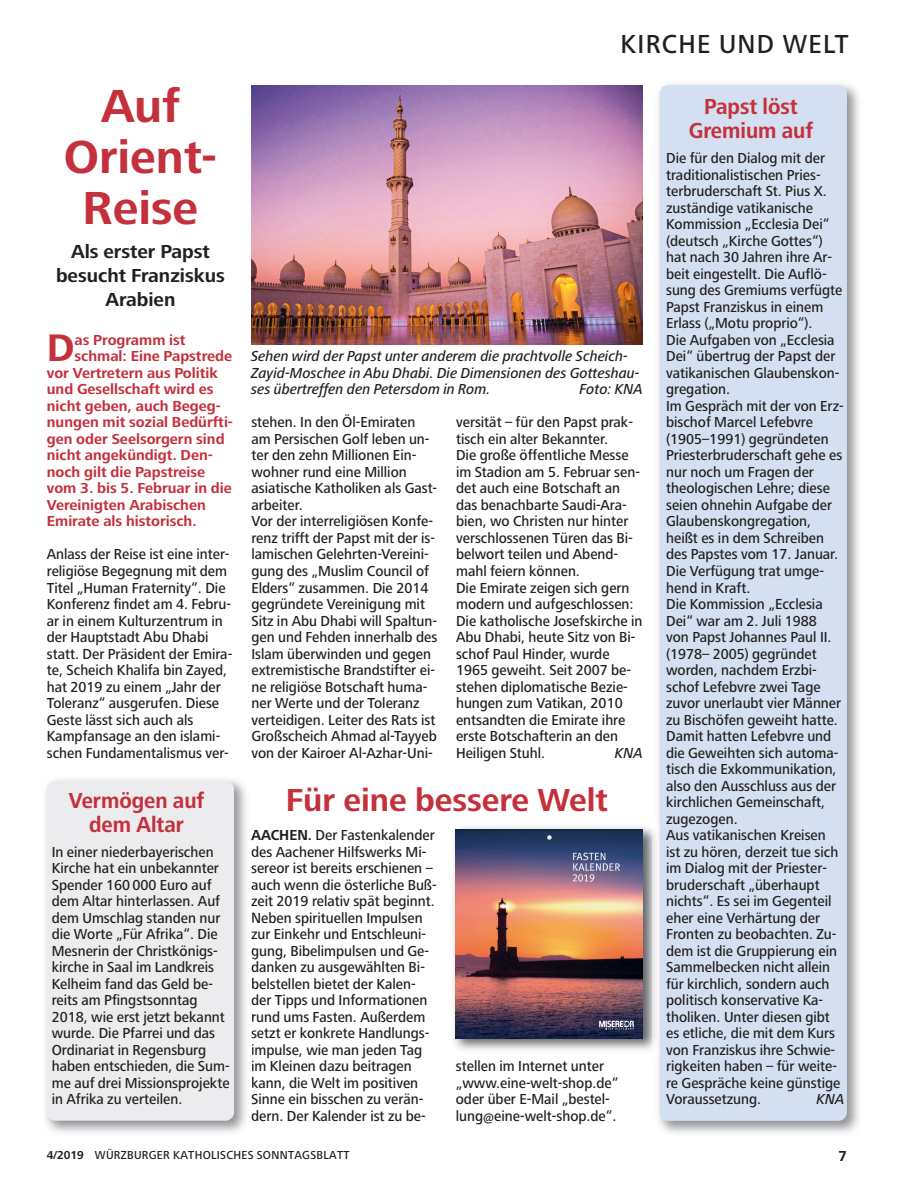
<style>
.page{position:relative;width:898px;height:1191px;background:#fff}
.page>*{position:absolute;margin:0;border:0;box-sizing:border-box;transform-origin:0 0}
.t1{font:700 48px/51px "Frutiger Next LT";color:#c4303b;text-align:center}
.t2{font:700 39.75px "Frutiger Next LT";color:#c4303b}
.t3{font:700 33px "Frutiger Next LT";color:#c4303b}
.t4{font:500 27px "Frutiger Next LT";letter-spacing:.05em;color:#231f20;scale:.95 1}
.t5{font:700 22.5px/24px "Frutiger Next LT";color:#c4303b;text-align:center;scale:.93 1}
.t6{font:700 19.5px/24px "Frutiger Next LT";color:#231f20;text-align:center}
.t7{font:500 15px/16.5px "Frutiger Next LT";color:#231f20;scale:.95 1}
.t8{font:700 15px "Frutiger Next LT";color:#c4303b}
.t9{font:italic 500 15px/16.5px "Frutiger Next LT";color:#231f20;scale:.95 1}
.t10{font:700 15px "Frutiger Next LT";color:#231f20;scale:.95 1}
.t11{font:500 12px "Frutiger Next LT";letter-spacing:.025em;color:#231f20;scale:.95 1}
.s1{font-weight:700}
</style>
<div class="page">
<img style="left:251px;top:85px;width:391px;height:260px">
<img style="left:454px;top:827px;width:198px;height:223px">
<img style="left:455px;top:829px;width:187px;height:209px">
<img style="left:652px;top:84px;width:207px;height:1049px">
<div style="left:659px;top:85px;width:187px;height:1035px;background:#d4e0f1;border-radius:9px"></div>
<img style="left:45px;top:779px;width:208px;height:354px">
<svg style="left:251px;top:833px;width:2px;height:7px"></svg>
<svg style="left:251px;top:848px;width:2px;height:8px"></svg>
<svg style="left:251px;top:864px;width:2px;height:9px"></svg>
<svg style="left:251px;top:881px;width:2px;height:8px"></svg>
<svg style="left:251px;top:897px;width:2px;height:26px"></svg>
<svg style="left:251px;top:930px;width:2px;height:9px"></svg>
<svg style="left:251px;top:946px;width:2px;height:42px"></svg>
<svg style="left:251px;top:997px;width:2px;height:9px"></svg>
<svg style="left:251px;top:1029px;width:2px;height:75px"></svg>
<svg style="left:251px;top:1112px;width:2px;height:8px"></svg>
<div style="left:47px;top:781px;width:187px;height:339px;background:#ececee;border-radius:9px"></div>
<h1 class="t1" style="left:64px;top:84px;width:155px">Auf<br>Orient-<br>Reise</h1>
<h3 class="t6" style="left:56px;top:241px;width:170px">Als erster Papst besucht Franziskus<br>Arabien</h3>
<h2 class="t2" style="left:47px;top:333px;width:29px">D</h2>
<p class="t8" style="left:75px;top:334px;width:112px">as Programm ist</p>
<p class="t8" style="left:75px;top:351px;width:159px">schmal: Eine Papstrede</p>
<p class="t8" style="left:47px;top:367px;width:172px">vor Vertretern aus Politik</p>
<p class="t8" style="left:47px;top:384px;width:168px">und Gesellschaft wird es</p>
<p class="t8" style="left:47px;top:400px;width:175px">nicht geben, auch Begeg-</p>
<p class="t8" style="left:47px;top:417px;width:187px">nungen mit sozial Bedürfti-</p>
<p class="t8" style="left:47px;top:433px;width:179px">gen oder Seelsorgern sind</p>
<p class="t8" style="left:47px;top:450px;width:167px">nicht angekündigt. Den-</p>
<p class="t8" style="left:47px;top:466px;width:160px">noch gilt die Papstreise</p>
<p class="t8" style="left:47px;top:483px;width:186px">vom 3. bis 5. Februar in die</p>
<p class="t8" style="left:47px;top:499px;width:160px">Vereinigten Arabischen</p>
<p class="t8" style="left:47px;top:516px;width:151px">Emirate als historisch.</p>
<p class="t7" style="left:47px;top:547px;width:197px">Anlass der Reise ist eine inter&shy;religiöse Begegnung mit dem<br>Titel „Human Fraternity“. Die<br>Konferenz findet am 4. Febru&shy;ar in einem Kulturzentrum in der Hauptstadt Abu Dhabi statt. Der Präsident der Emira&shy;te, Scheich Khalifa bin Zayed, hat 2019 zu einem „Jahr der<br>Toleranz“ ausgerufen. Diese<br>Geste lässt sich auch als<br>Kampfansage an den islami&shy;schen Fundamentalismus ver-</p>
<h3 class="t5" style="left:69px;top:789px;width:147px">Vermögen auf dem Altar</h3>
<p class="t7" style="left:52px;top:844px;width:189px">In einer niederbayerischen<br>Kirche hat ein unbekannter<br>Spender 160 000 Euro auf dem Altar hinterlassen. Auf dem Umschlag standen nur die Worte „Für Afrika“. Die<br>Mesnerin der Christkönigs - kirche in Saal im Landkreis<br>Kelheim fand das Geld be&shy;reits am Pfingstsonntag<br>2018, wie erst jetzt bekannt wurde. Die Pfarrei und das<br>Ordinariat in Regensburg haben entschieden, die Sum&shy;me auf drei Missionsprojekte in Afrika zu verteilen.</p>
<h3 class="t4" style="left:620px;top:34px;width:241px">KIRCHE UND WELT</h3>
<p class="t9" style="left:251px;top:348px;width:410px">Sehen wird der Papst unter anderem die prachtvolle Scheich-<br>Zayid-Moschee in Abu Dhabi. Die Dimensionen des Gotteshau&shy;ses übertreffen den Petersdom in Rom.</p>
<p class="t9" style="left:579px;top:381px;width:68px">Foto: KNA</p>
<p class="t7" style="left:251px;top:415px;width:197px">stehen. In den Öl-Emiraten am Persischen Golf leben un&shy;ter den zehn Millionen Ein&shy;wohner rund eine Million asiatische Katholiken als Gast&shy;arbeiter.<br>Vor der interreligiösen Konfe&shy;renz trifft der Papst mit der is&shy;lamischen Gelehrten-Vereini&shy;gung des „Muslim Council of<br>Elders“ zusammen. Die 2014 gegründete Vereinigung mit<br>Sitz in Abu Dhabi will Spaltun&shy;gen und Fehden innerhalb des<br>Islam überwinden und gegen extremistische Brandstifter ei&shy;ne religiöse Botschaft huma&shy;ner Werte und der Toleranz verteidigen. Leiter des Rats ist<br>Großscheich Ahmad al-Tayyeb von der Kairoer Al-Azhar-Uni-</p>
<p class="t7" style="left:456px;top:415px;width:197px">versität – für den Papst prak&shy;tisch ein alter Bekannter.<br>Die große öffentliche Messe im Stadion am 5. Februar sen&shy;det auch eine Botschaft an das benachbarte Saudi-Ara&shy;bien, wo Christen nur hinter verschlossenen Türen das Bi&shy;belwort teilen und Abend&shy;mahl feiern können.<br>Die Emirate zeigen sich gern modern und aufgeschlossen:<br>Die katholische Josefskirche in<br>Abu Dhabi, heute Sitz von Bi&shy;schof Paul Hinder, wurde<br>1965 geweiht. Seit 2007 be&shy;stehen diplomatische Bezie&shy;hungen zum Vatikan, 2010 entsandten die Emirate ihre erste Botschafterin an den<br>Heiligen Stuhl.</p>
<p class="t9" style="left:614px;top:744px;width:31px">KNA</p>
<h3 class="t3" style="left:285px;top:787px;width:324px">Für eine bessere Welt</h3>
<p class="t7" style="left:251px;top:828px;width:197px"><span class="s1">AACHEN.</span> Der Fastenkalender des Aachener Hilfswerks Mi&shy;sereor ist bereits erschienen – auch wenn die österliche Buß&shy;zeit 2019 relativ spät beginnt.<br>Neben spirituellen Impulsen zur Einkehr und Entschleuni&shy;gung, Bibelimpulsen und Ge&shy;danken zu ausgewählten Bi&shy;belstellen bietet der Kalen&shy;der Tipps und Informationen rund ums Fasten. Außerdem setzt er konkrete Handlungs&shy;impulse, wie man jeden Tag im Kleinen dazu beitragen kann, die Welt im positiven<br>Sinne ein bisschen zu verän&shy;dern. Der Kalender ist zu be-</p>
<p class="t7" style="left:455px;top:1059px;width:173px">stellen im Internet unter „www.eine-welt-shop.de“ oder über E-Mail „bestel&shy;lung@eine-welt-shop.de“.</p>
<h3 class="t5" style="left:688px;top:96px;width:135px">Papst löst<br>Gremium auf</h3>
<p class="t7" style="left:666px;top:151px;width:188px">Die für den Dialog mit der traditionalistischen Pries - terbruderschaft St. Pius X. zuständige vatikanische<br>Kommission „Ecclesia Dei“ (deutsch „Kirche Gottes“) hat nach 30 Jahren ihre Ar&shy;beit eingestellt. Die Auflö&shy;sung des Gremiums verfügte<br>Papst Franziskus in einem<br>Erlass („Motu proprio“).<br>Die Aufgaben von „Ecclesia<br>Dei“ übertrug der Papst der vatikanischen Glaubenskon&shy;gregation.<br>Im Gespräch mit der von Erz&shy;bischof Marcel Lefebvre (1905–1991) gegründeten<br>Priesterbruderschaft gehe es nur noch um Fragen der theologischen Lehre; diese seien ohnehin Aufgabe der<br>Glaubenskongregation, heißt es in dem Schreiben des Papstes vom 17. Januar.<br>Die Verfügung trat umge&shy;hend in Kraft.<br>Die Kommission „Ecclesia<br>Dei“ war am 2. Juli 1988<br>von Papst Johannes Paul II. (1978– 2005) gegründet worden, nachdem Erzbi&shy;schof Lefebvre zwei Tage zuvor unerlaubt vier Männer zu Bischöfen geweiht hatte.<br>Damit hatten Lefebvre und die Geweihten sich automa&shy;tisch die Exkommunikation, also den Ausschluss aus der kirchlichen Gemeinschaft, zugezogen.<br>Aus vatikanischen Kreisen ist zu hören, derzeit tue sich im Dialog mit der Priester&shy;bruderschaft „überhaupt nichts“. Es sei im Gegenteil eher eine Verhärtung der<br>Fronten zu beobachten. Zu&shy;dem ist die Gruppierung ein<br>Sammelbecken nicht allein für kirchlich, sondern auch politisch konservative Ka&shy;tholiken. Unter diesen gibt es etliche, die mit dem Kurs von Franziskus ihre Schwie&shy;rigkeiten haben – für weite&shy;re Gespräche keine günstige<br>Voraussetzung.</p>
<p class="t9" style="left:816px;top:1090px;width:31px">KNA</p>
<p class="t11" style="left:47px;top:1150px;width:320px"><span class="s1">4/2019</span> WÜRZBURGER KATHOLISCHES SONNTAGSBLATT</p>
<p class="t10" style="left:838px;top:1150px;width:10px">7</p>
</div>
